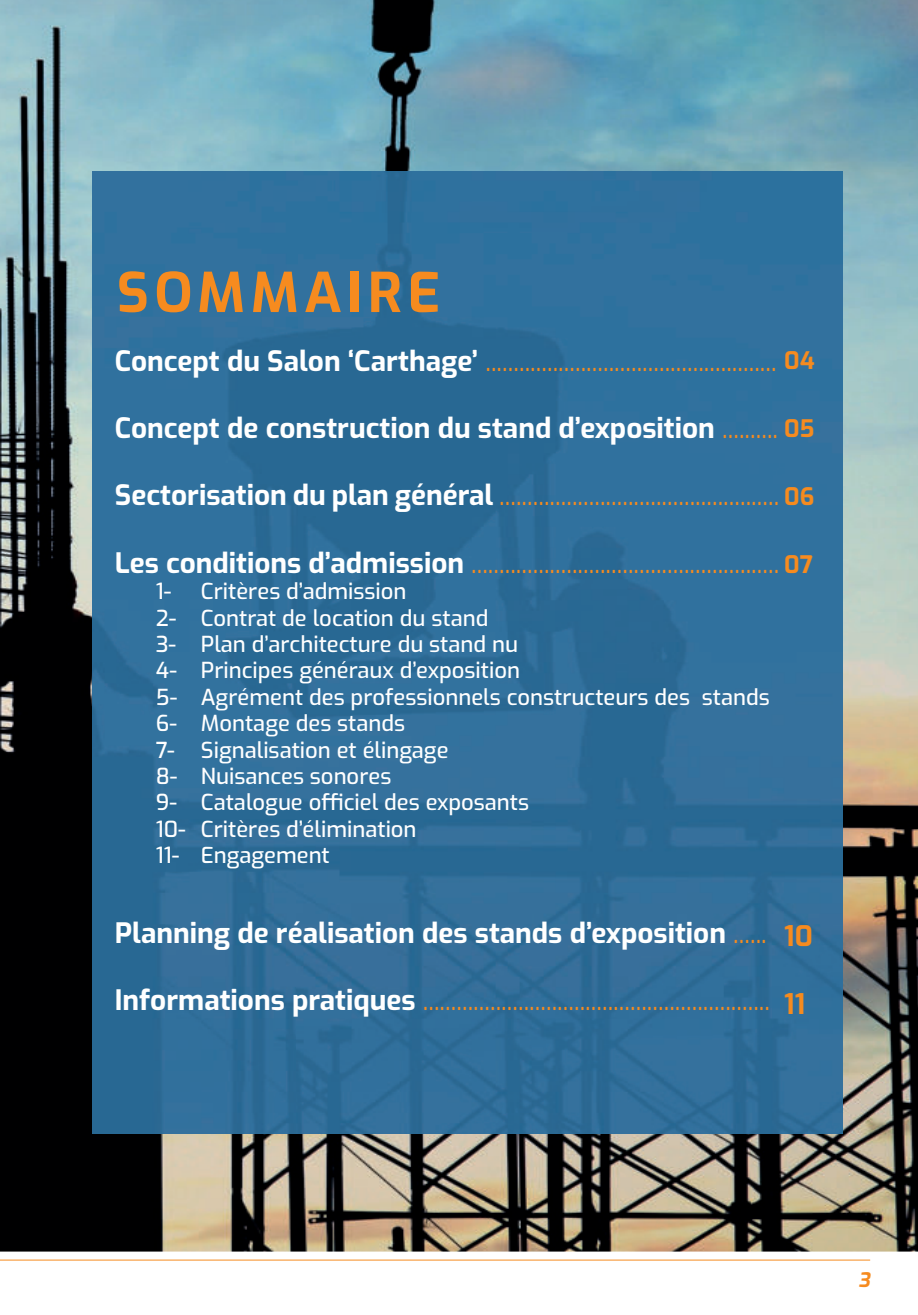
<style>
.page{position:relative;width:918px;height:1315px;background:#fff}
.page>*{position:absolute;margin:0;border:0;box-sizing:border-box;transform-origin:0 0}
.t1{font:700 54.6px "Exo";letter-spacing:.1em;color:#f68b1f}
.t2{font:28px "Exo";color:#f68b1f}
.t3{font:700 28px "Exo";color:#fff}
.t4{font:700 28px "Exo";color:#f68b1f}
.t5{font:700 24px "Exo";color:#f68b1f}
.t6{font:500 22px/26.4px "Exo";color:#fff}
.t7{font:italic 700 20px "Exo";color:#f68b1f}
.s1{font-weight:700;color:#fff}
.s2{font-weight:400;color:#f68b1f}
</style>
<div class="page">
<hr style="left:0;top:1259px;width:870px;height:1px;background:#f68b1f">
<img style="left:0;top:0;width:918px;height:1251px">
<img style="left:92px;top:171px;width:750px;height:962px">
<h1 class="t1" style="left:117px;top:261px;width:325px">SOMMAIRE</h1>
<p class="t2" style="left:115px;top:347px;width:663px"><span class="s1">Concept du Salon ‘Carthage’</span> ....................................................</p>
<p class="t3" style="left:115px;top:412px;width:665px">Concept de construction du stand d’exposition <span class="s2">..........</span></p>
<p class="t2" style="left:115px;top:481px;width:666px"><span class="s1">Sectorisation du plan général</span> ..................................................</p>
<p class="t2" style="left:115px;top:548px;width:666px"><span class="s1">Les conditions d’admission</span> .......................................................</p>
<p class="t6" style="left:156px;top:580px;width:17px">1-</p>
<p class="t6" style="left:156px;top:580px;width:615px;text-indent:45px">CritËres díadmission<br>2- Contrat de location du stand<br>3- Plan díarchitecture du stand nu<br>4- Principes gÈnÈraux díexposition<br>5- AgrÈment des professionnels constructeurs des stands<br>6- Montage des stands<br>7- Signalisation et Èlingage<br>8- Nuisances sonores<br>9- Catalogue ofÏciel des exposants<br>10- CritËres díÈlimination<br>11- Engagement</p>
<p class="t5" style="left:784px;top:346px;width:32px">04</p>
<p class="t5" style="left:784px;top:414px;width:32px">05</p>
<p class="t5" style="left:784px;top:482px;width:32px">06</p>
<p class="t5" style="left:784px;top:550px;width:30px">07</p>
<p class="t3" style="left:115px;top:917px;width:653px">Planning de réalisation des stands d’exposition <span class="s2">......</span></p>
<p class="t2" style="left:115px;top:986px;width:657px"><span class="s1">Informations pratiques</span> ..............................................................</p>
<p class="t4" style="left:784px;top:920px;width:30px">10</p>
<p class="t4" style="left:784px;top:987px;width:22px">11</p>
<p class="t7" style="left:858px;top:1272px;width:13px">3</p>
</div>
